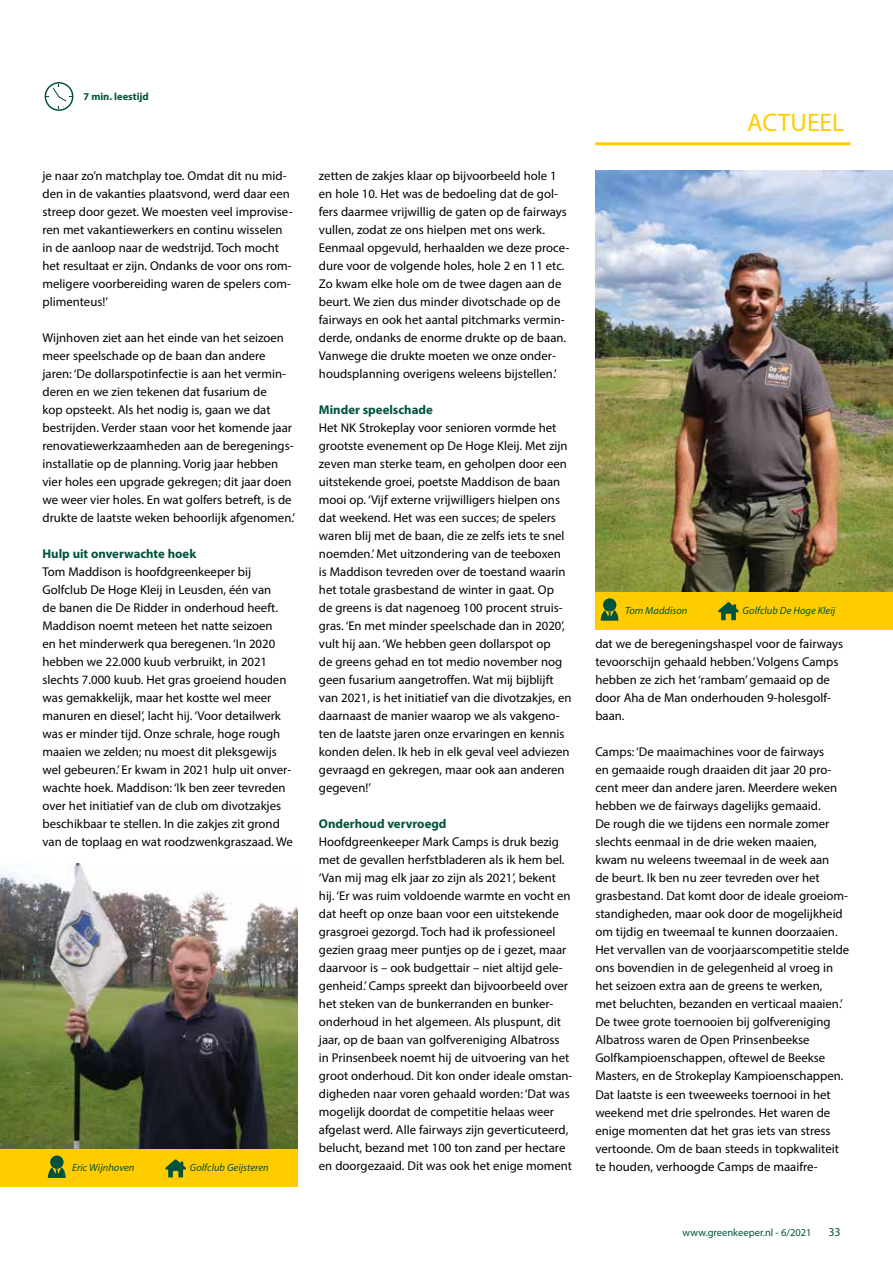
<style>
.page{position:relative;width:893px;height:1263px;background:#fff}
.page>*{position:absolute;margin:0;border:0;box-sizing:border-box;transform-origin:0 0}
.t1{font:25.5px "Myriad Pro";color:#fc0}
.t2{font:12.75px/18px "Myriad Pro";color:#000}
.t3{font:700 12.75px "Myriad Pro";color:#00533d}
.t4{font:12px "Myriad Pro";color:#00533d}
.t5{font:italic 10.5px "Myriad Pro";color:#00533d}
.t6{font:10.5px "Myriad Pro";color:#00533d}
.t7{font:700 10.5px "Myriad Pro";color:#00533d}
</style>
<div class="page">
<hr style="left:595px;top:142px;width:255px;height:3px;background:#fc0">
<svg style="left:45px;top:82px;width:28px;height:29px"></svg>
<img style="left:0;top:863px;width:298px;height:287px">
<img style="left:595px;top:170px;width:298px;height:422px">
<div style="left:0;top:1150px;width:298px;height:37px;background:#fc0"></div>
<div style="left:595px;top:592px;width:298px;height:38px;background:#fc0"></div>
<svg style="left:48px;top:1167px;width:18px;height:11px"></svg>
<div style="left:50px;top:1155px;width:14px;height:14px;background:#00533d;border-radius:50%"></div>
<svg style="left:601px;top:610px;width:17px;height:11px"></svg>
<div style="left:603px;top:598px;width:13px;height:14px;background:#00533d;border-radius:50%"></div>
<svg style="left:165px;top:1159px;width:21px;height:18px"></svg>
<svg style="left:718px;top:602px;width:21px;height:18px"></svg>
<p class="t7" style="left:83px;top:90px;width:67px">7 min. leestijd</p>
<p class="t2" style="left:43px;top:167px;width:252px">je naar zo’n matchplay toe. Omdat dit nu mid&shy;den in de vakanties plaatsvond, werd daar een streep door gezet. We moesten veel improvise&shy;ren met vakantiewerkers en continu wisselen in de aanloop naar de wedstrijd. Toch mocht het resultaat er zijn. Ondanks de voor ons rom&shy;meligere voorbereiding waren de spelers com&shy;plimenteus!’</p>
<p class="t2" style="left:43px;top:329px;width:254px">Wijnhoven ziet aan het einde van het seizoen meer speelschade op de baan dan andere jaren: ‘De dollarspotinfectie is aan het vermin&shy;deren en we zien tekenen dat fusarium de<br>kop opsteekt. Als het nodig is, gaan we dat bestrijden. Verder staan voor het komende jaar renovatiewerkzaamheden aan de beregenings&shy;installatie op de planning. Vorig jaar hebben vier holes een upgrade gekregen; dit jaar doen we weer vier holes. En wat golfers betreft, is de drukte de laatste weken behoorlijk afgenomen.’</p>
<p class="t3" style="left:43px;top:545px;width:155px">Hulp uit onverwachte hoek</p>
<p class="t2" style="left:43px;top:563px;width:252px">Tom Maddison is hoofdgreenkeeper bij Golfclub De Hoge Kleij in Leusden, één van<br>de banen die De Ridder in onderhoud heeft.<br>Maddison noemt meteen het natte seizoen<br>en het minderwerk qua beregenen. ‘In 2020 hebben we 22.000 kuub verbruikt, in 2021 slechts 7.000 kuub. Het gras groeiend houden was gemakkelijk, maar het kostte wel meer manuren en diesel’, lacht hij. ‘Voor detailwerk was er minder tijd. Onze schrale, hoge rough maaien we zelden; nu moest dit pleksgewijs wel gebeuren.’ Er kwam in 2021 hulp uit onver&shy;wachte hoek. Maddison: ‘Ik ben zeer tevreden over het initiatief van de club om divotzakjes beschikbaar te stellen. In die zakjes zit grond van de toplaag en wat roodzwenkgraszaad. We</p>
<p class="t5" style="left:72px;top:1161px;width:64px">Eric Wijnhoven</p>
<p class="t5" style="left:190px;top:1161px;width:80px">Golfclub Geijsteren</p>
<p class="t2" style="left:319px;top:167px;width:252px">zetten de zakjes klaar op bijvoorbeeld hole 1 en hole 10. Het was de bedoeling dat de gol&shy;fers daarmee vrijwillig de gaten op de fairways vullen, zodat ze ons hielpen met ons werk.<br>Eenmaal opgevuld, herhaalden we deze proce&shy;dure voor de volgende holes, hole 2 en 11 etc.<br>Zo kwam elke hole om de twee dagen aan de beurt. We zien dus minder divotschade op de fairways en ook het aantal pitchmarks vermin&shy;derde, ondanks de enorme drukte op de baan.<br>Vanwege die drukte moeten we onze onder&shy;houdsplanning overigens weleens bijstellen.’</p>
<p class="t3" style="left:319px;top:402px;width:115px">Minder speelschade</p>
<p class="t2" style="left:319px;top:419px;width:254px">Het NK Strokeplay voor senioren vormde het grootste evenement op De Hoge Kleij. Met zijn zeven man sterke team, en geholpen door een uitstekende groei, poetste Maddison de baan mooi op. ‘Vijf externe vrijwilligers hielpen ons dat weekend. Het was een succes; de spelers waren blij met de baan, die ze zelfs iets te snel noemden.’ Met uitzondering van de teeboxen is Maddison tevreden over de toestand waarin het totale grasbestand de winter in gaat. Op<br>de greens is dat nagenoeg 100 procent struis&shy;gras. ‘En met minder speelschade dan in 2020’, vult hij aan. ‘We hebben geen dollarspot op<br>de greens gehad en tot medio november nog geen fusarium aangetroffen. Wat mij bijblijft van 2021, is het initiatief van die divotzakjes, en daarnaast de manier waarop we als vakgeno&shy;ten de laatste jaren onze ervaringen en kennis konden delen. Ik heb in elk geval veel adviezen gevraagd en gekregen, maar ook aan anderen gegeven!’</p>
<p class="t3" style="left:319px;top:816px;width:129px">Onderhoud vervroegd</p>
<p class="t2" style="left:319px;top:833px;width:255px">Hoofdgreenkeeper Mark Camps is druk bezig met de gevallen herfstbladeren als ik hem bel. ‘Van mij mag elk jaar zo zijn als 2021’, bekent hij. ‘Er was ruim voldoende warmte en vocht en dat heeft op onze baan voor een uitstekende grasgroei gezorgd. Toch had ik professioneel gezien graag meer puntjes op de i gezet, maar daarvoor is – ook budgettair – niet altijd gele&shy;genheid.’ Camps spreekt dan bijvoorbeeld over het steken van de bunkerranden en bunker&shy;onderhoud in het algemeen. Als pluspunt, dit jaar, op de baan van golfvereniging Albatross in Prinsenbeek noemt hij de uitvoering van het groot onderhoud. Dit kon onder ideale omstan&shy;digheden naar voren gehaald worden: ‘Dat was mogelijk doordat de competitie helaas weer afgelast werd. Alle fairways zijn geverticuteerd, belucht, bezand met 100 ton zand per hectare en doorgezaaid. Dit was ook het enige moment</p>
<h1 class="t1" style="left:747px;top:107px;width:99px">ACTUEEL</h1>
<p class="t5" style="left:625px;top:603px;width:64px">Tom Maddison</p>
<p class="t5" style="left:743px;top:603px;width:94px">Golfclub De Hoge Kleij</p>
<p class="t2" style="left:595px;top:635px;width:249px">dat we de beregeningshaspel voor de fairways tevoorschijn gehaald hebben.’ Volgens Camps hebben ze zich het ‘rambam’ gemaaid op de door Aha de Man onderhouden 9-holesgolf&shy;baan.</p>
<p class="t2" style="left:595px;top:743px;width:255px">Camps: ‘De maaimachines voor de fairways<br>en gemaaide rough draaiden dit jaar 20 pro&shy;cent meer dan andere jaren. Meerdere weken hebben we de fairways dagelijks gemaaid.<br>De rough die we tijdens een normale zomer slechts eenmaal in de drie weken maaien, kwam nu weleens tweemaal in de week aan<br>de beurt. Ik ben nu zeer tevreden over het grasbestand. Dat komt door de ideale groeiom&shy;standigheden, maar ook door de mogelijkheid om tijdig en tweemaal te kunnen doorzaaien.<br>Het vervallen van de voorjaarscompetitie stelde ons bovendien in de gelegenheid al vroeg in het seizoen extra aan de greens te werken,<br>met beluchten, bezanden en verticaal maaien.’ De twee grote toernooien bij golfvereniging Albatross waren de Open Prinsenbeekse Golfkampioenschappen, oftewel de Beekse Masters, en de Strokeplay Kampioenschappen.<br>Dat laatste is een tweeweeks toernooi in het weekend met drie spelrondes. Het waren de enige momenten dat het gras iets van stress vertoonde. Om de baan steeds in topkwaliteit te houden, verhoogde Camps de maaifre-</p>
<p class="t6" style="left:683px;top:1226px;width:130px">www.greenkeeper.nl - 6/2021</p>
<p class="t4" style="left:828px;top:1224px;width:14px">33</p>
</div>
